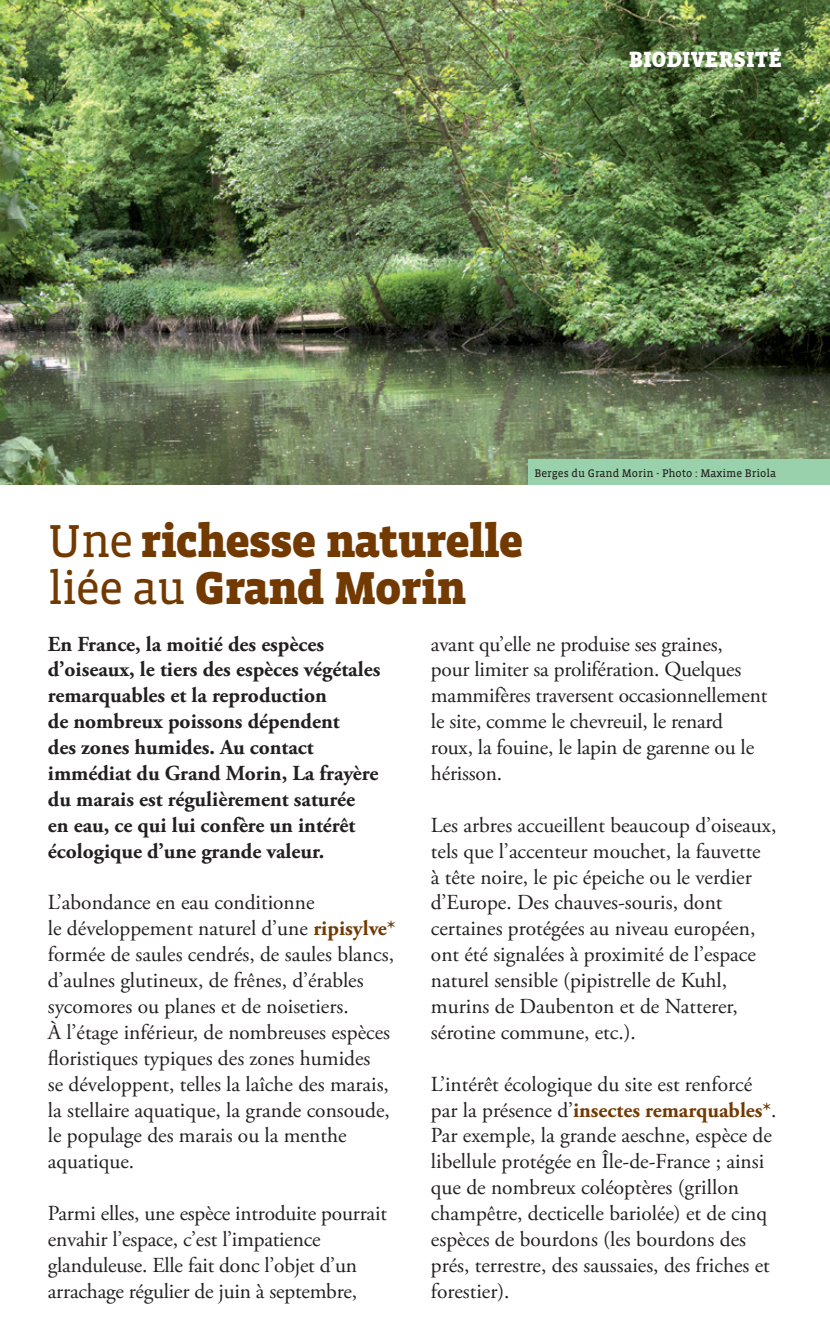
<style>
.page{position:relative;width:830px;height:1340px;background:#fff}
.page>*{position:absolute;margin:0;border:0;box-sizing:border-box;transform-origin:0 0}
.t1{font:900 47.25px "Vista Slab OTCE";letter-spacing:-.025em;color:#723900}
.t2{font:900 22.5px "Vista Slab OTCE";color:#fff}
.t3{font:21.38px/25.9px "Adobe Garamond Pro";color:#231f20}
.t4{font:700 21.38px/25.9px "Adobe Garamond Pro";color:#231f20}
.t5{font:11.25px "Vista Slab OTCE";color:#231f20}
.s1{font-weight:400}
.s2{font-weight:700;color:#723900}
</style>
<div class="page">
<img style="left:0;top:0;width:829px;height:485px">
<div style="left:528px;top:459px;width:301px;height:26px;background:#98d1ab"></div>
<p class="t2" style="left:628px;top:47px;width:155px">BIODIVERSITÉ</p>
<p class="t5" style="left:534px;top:467px;width:243px">Berges du Grand Morin - Photo : Maxime Briola</p>
<p class="t1" style="left:48px;top:514px;width:476px"><span class="s1">Une</span> richesse naturelle</p>
<p class="t1" style="left:48px;top:561px;width:419px"><span class="s1">liée au</span> Grand Morin</p>
<p class="t4" style="left:48px;top:631px;width:334px">En France, la moitié des espèces d’oiseaux, le tiers des espèces végétales remarquables et la reproduction<br>de nombreux poissons dépendent<br>des zones humides. Au contact immédiat du Grand Morin, La frayère</p>
<p class="t4" style="left:48px;top:786px;width:308px">du marais est régulièrement saturée</p>
<p class="t4" style="left:48px;top:812px;width:309px">en eau, ce qui lui confère un intérêt écologique d’une grande valeur.</p>
<p class="t3" style="left:48px;top:890px;width:349px">L’abondance en eau conditionne<br>le développement naturel d’une <span class="s2">ripisylve* </span>formée de saules cendrés, de saules blancs, d’aulnes glutineux, de frênes, d’érables sycomores ou planes et de noisetiers.<br>À l’étage inférieur, de nombreuses espèces floristiques typiques des zones humides<br>se développent, telles la laîche des marais, la stellaire aquatique, la grande consoude, le populage des marais ou la menthe aquatique.</p>
<p class="t3" style="left:48px;top:1201px;width:340px">Parmi elles, une espèce introduite pourrait envahir l’espace, c’est l’impatience glanduleuse. Elle fait donc l’objet d’un arrachage régulier de juin à septembre,</p>
<p class="t3" style="left:431px;top:631px;width:338px">avant qu’elle ne produise ses graines,<br>pour limiter sa prolifération. Quelques mammifères traversent occasionnellement le site, comme le chevreuil, le renard roux, la fouine, le lapin de garenne ou le hérisson.</p>
<p class="t3" style="left:431px;top:812px;width:347px">Les arbres accueillent beaucoup d’oiseaux, tels que l’accenteur mouchet, la fauvette<br>à tête noire, le pic épeiche ou le verdier d’Europe. Des chauves-souris, dont certaines protégées au niveau européen, ont été signalées à proximité de l’espace naturel sensible (pipistrelle de Kuhl, murins de Daubenton et de Natterer, sérotine commune, etc.).</p>
<p class="t3" style="left:431px;top:1071px;width:347px">L’intérêt écologique du site est renforcé par la présence d’<span class="s2">insectes remarquables*</span>.<br>Par exemple, la grande aeschne, espèce de libellule protégée en Île-de-France ; ainsi que de nombreux coléoptères (grillon champêtre, decticelle bariolée) et de cinq espèces de bourdons (les bourdons des prés, terrestre, des saussaies, des friches et forestier).</p>
</div>
